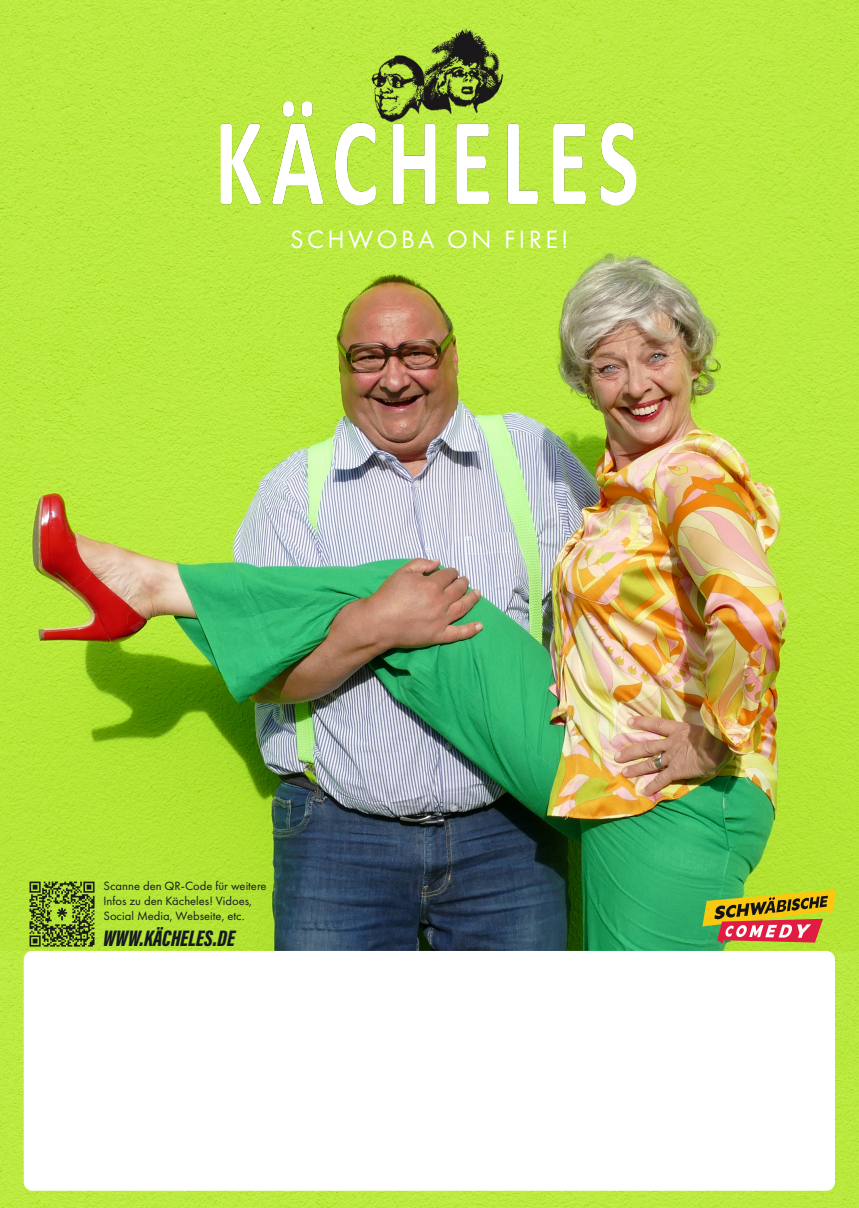
<style>
.page{position:relative;width:859px;height:1208px;background:#fff}
.page>*{position:absolute;margin:0;border:0;box-sizing:border-box;transform-origin:0 0}
.t1{font:25.9px "Futura PT";letter-spacing:.13em;color:#fff}
.t2{font:italic 900 23.1px "Acumin Pro Extra Cond";color:#151a21}
.t3{font:12.5px "Futura PT";color:#151a21}
</style>
<div class="page">
<img style="left:0;top:0;width:859px;height:1208px">
<div style="left:24px;top:951px;width:811px;height:239px;background:#fff;border-radius:8px"></div>
<img style="left:217px;top:28px;width:425px;height:196px">
<img style="left:30px;top:881px;width:65px;height:65px">
<svg style="left:702px;top:889px;width:134px;height:54px"></svg>
<p class="t1" style="left:290px;top:224px;width:280px">SCHWOBA ON FIRE!</p>
<p class="t3" style="left:104px;top:878px;width:165px">Scanne den QR-Code für weitere</p>
<p class="t3" style="left:104px;top:893px;width:150px">Infos zu den Kächeles! Vidoes,</p>
<p class="t3" style="left:104px;top:908px;width:143px">Social Media, Webseite, etc.</p>
<p class="t2" style="left:103px;top:924px;width:133px">WWW.KÄCHELES.DE</p>
</div>
